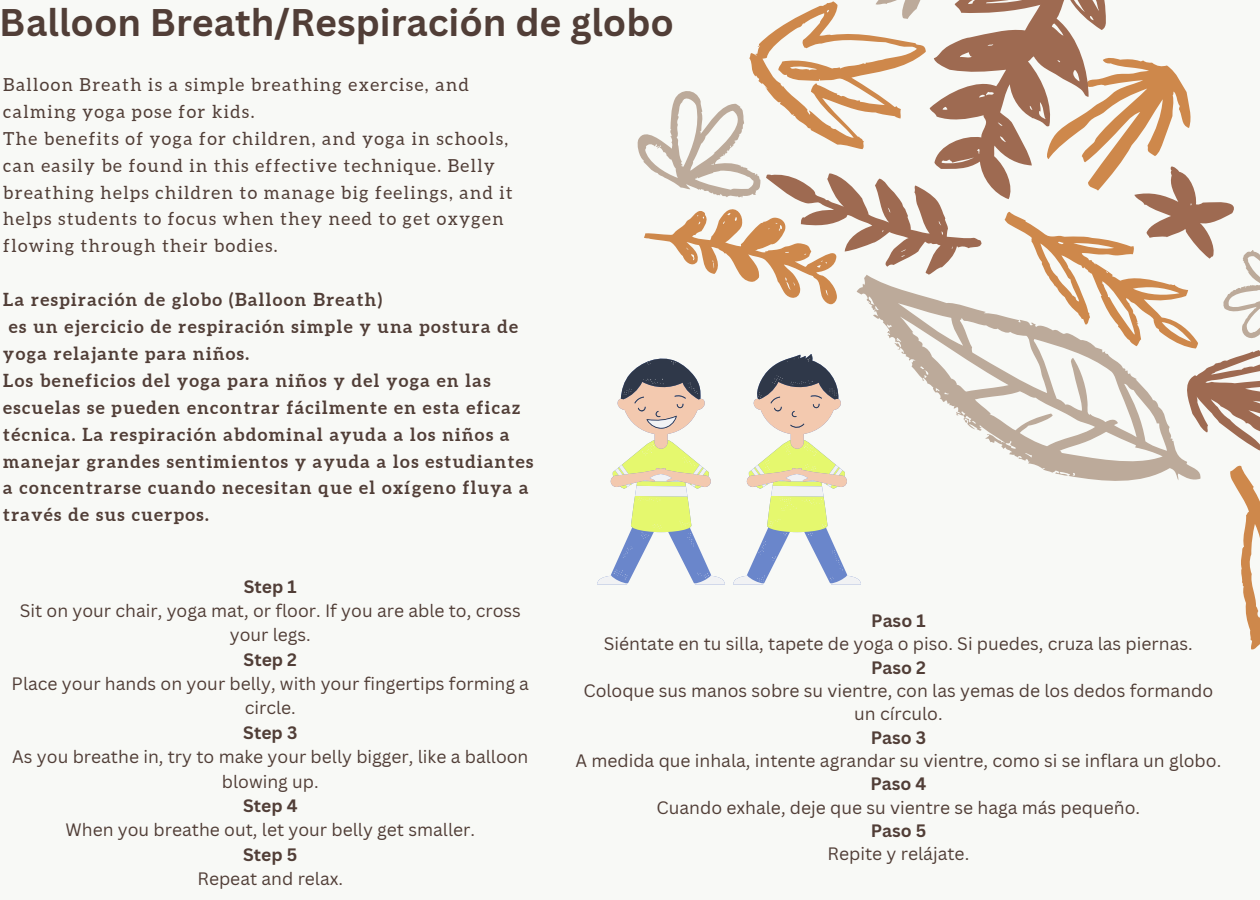
<style>
.page{position:relative;width:1260px;height:900px;background:#f8f9f6}
.page>*{position:absolute;margin:0;border:0;box-sizing:border-box;transform-origin:0 0}
.t1{font:700 37.5px "Canva Sans";color:#513e37}
.t2{font:700 18px "Aleo";letter-spacing:.08em;color:#513e37}
.t3{font:18px/27px "Aleo";letter-spacing:.08em;color:#513e37}
.t4{font:17.5px/24.5px "Canva Sans";color:#513e37;text-align:center}
.t5{font:700 17.5px "Canva Sans";color:#513e37}
</style>
<div class="page">
<svg style="left:644px;top:236px;width:121px;height:46px"></svg>
<svg style="left:637px;top:1px;width:204px;height:235px"></svg>
<svg style="left:883px;top:222px;width:135px;height:236px"></svg>
<svg style="left:1018px;top:202px;width:242px;height:448px"></svg>
<svg style="left:765px;top:100px;width:219px;height:222px"></svg>
<svg style="left:841px;top:0;width:356px;height:222px"></svg>
<svg style="left:597px;top:356px;width:264px;height:229px"></svg>
<h1 class="t1" style="left:0;top:-4px;width:675px">Balloon Breath/Respiración de globo</h1>
<p class="t3" style="left:3px;top:71px;width:511px">Balloon Breath is a simple breathing exercise, and calming yoga pose for kids.<br>The benefits of yoga for children, and yoga in schools, can easily be found in this effective technique. Belly breathing helps children to manage big feelings, and it helps students to focus when they need to get oxygen flowing through their bodies.</p>
<p class="t2" style="left:3px;top:289px;width:380px">La respiración de globo (Balloon Breath)</p>
<p class="t2" style="left:9px;top:316px;width:511px">es un ejercicio de respiración simple y una postura de</p>
<p class="t2" style="left:3px;top:343px;width:247px">yoga relajante para niños.</p>
<p class="t2" style="left:3px;top:370px;width:489px">Los beneficios del yoga para niños y del yoga en las</p>
<p class="t2" style="left:3px;top:397px;width:519px">escuelas se pueden encontrar fácilmente en esta eficaz</p>
<p class="t2" style="left:3px;top:424px;width:508px">técnica. La respiración abdominal ayuda a los niños a</p>
<p class="t2" style="left:3px;top:451px;width:532px">manejar grandes sentimientos y ayuda a los estudiantes</p>
<p class="t2" style="left:3px;top:478px;width:527px">a concentrarse cuando necesitan que el oxígeno fluya a</p>
<p class="t2" style="left:3px;top:504px;width:207px">través de sus cuerpos.</p>
<p class="t5" style="left:244px;top:574px;width:54px">Step 1</p>
<p class="t4" style="left:20px;top:598px;width:503px">Sit on your chair, yoga mat, or floor. If you are able to, cross your legs.</p>
<p class="t5" style="left:244px;top:647px;width:55px">Step 2</p>
<p class="t4" style="left:12px;top:671px;width:519px">Place your hands on your belly, with your fingertips forming a circle.</p>
<p class="t5" style="left:243px;top:720px;width:56px">Step 3</p>
<p class="t4" style="left:12px;top:744px;width:518px">As you breathe in, try to make your belly bigger, like a balloon blowing up.</p>
<p class="t5" style="left:243px;top:793px;width:56px">Step 4</p>
<p class="t4" style="left:66px;top:817px;width:411px">When you breathe out, let your belly get smaller.</p>
<p class="t5" style="left:243px;top:842px;width:56px">Step 5</p>
<p class="t4" style="left:197px;top:866px;width:147px">Repeat and relax.</p>
<p class="t5" style="left:871px;top:608px;width:56px">Paso 1</p>
<p class="t4" style="left:604px;top:631px;width:590px">Siéntate en tu silla, tapete de yoga o piso. Si puedes, cruza las piernas.</p>
<p class="t5" style="left:871px;top:655px;width:56px">Paso 2</p>
<p class="t4" style="left:583px;top:679px;width:631px;line-height:23.2px">Coloque sus manos sobre su vientre, con las yemas de los dedos formando un círculo.</p>
<p class="t5" style="left:871px;top:725px;width:57px">Paso 3</p>
<p class="t4" style="left:575px;top:748px;width:647px">A medida que inhala, intente agrandar su vientre, como si se inflara un globo.</p>
<p class="t5" style="left:870px;top:772px;width:57px">Paso 4</p>
<p class="t4" style="left:657px;top:795px;width:485px">Cuando exhale, deje que su vientre se haga más pequeño.</p>
<p class="t5" style="left:871px;top:818px;width:57px">Paso 5</p>
<p class="t4" style="left:828px;top:841px;width:143px">Repite y relájate.</p>
</div>
